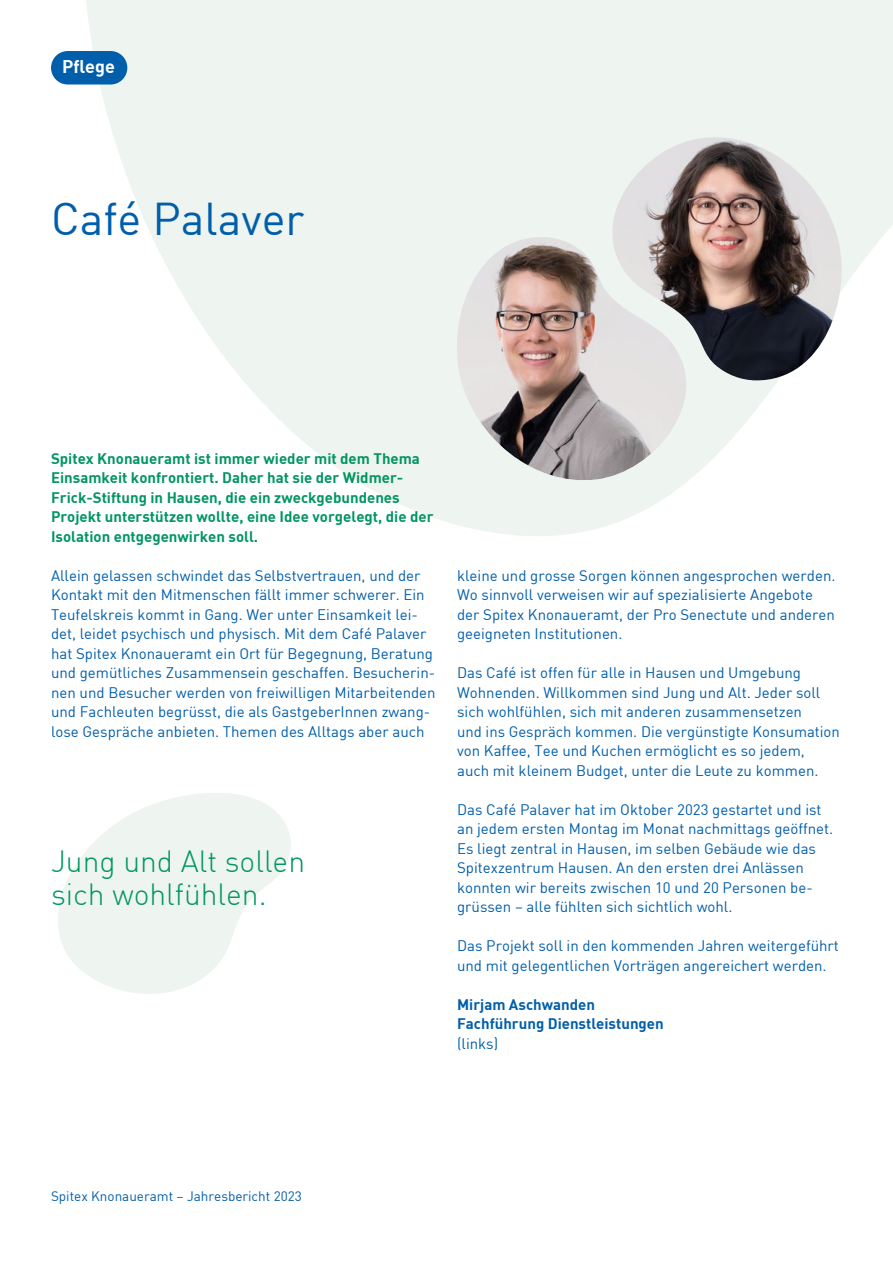
<style>
.page{position:relative;width:893px;height:1263px;background:#fff}
.page>*{position:absolute;margin:0;border:0;box-sizing:border-box;transform-origin:0 0}
.t1{font:45px "DIN";color:#005eab}
.t2{font:300 30px/33px "DIN";color:#009561}
.t3{font:18px "DIN Bold 2";color:#fff}
.t4{font:15px/19.5px "DIN";color:#005eab}
.t5{font:15px/19.5px "DIN Bold 2";color:#009561}
.t6{font:15px/19.5px "DIN Bold 2";color:#005eab}
.t7{font:13.5px "DIN";color:#005eab}
</style>
<div class="page">
<svg style="left:51px;top:0;width:842px;height:536px;fill:#eef4ef"></svg>
<img style="left:611px;top:137px;width:232px;height:244px">
<img style="left:455px;top:237px;width:233px;height:245px">
<svg style="left:58px;top:793px;width:233px;height:201px;fill:#eef4ef"></svg>
<div style="left:51px;top:51px;width:76px;height:34px;background:#005eab;border-radius:17px"></div>
<p class="t3" style="left:62px;top:58px;width:54px">Pflege</p>
<h1 class="t1" style="left:51px;top:198px;width:255px">Café Palaver</h1>
<p class="t5" style="left:51px;top:449px;width:384px">Spitex Knonaueramt ist immer wieder mit dem Thema Einsamkeit konfrontiert. Daher hat sie der Widmer-Frick-Stiftung in Hausen, die ein zweckgebundenes Projekt unterstützen wollte, eine Idee vorgelegt, die der Isolation entgegenwirken soll.</p>
<p class="t4" style="left:51px;top:566px;width:386px">Allein gelassen schwindet das Selbstvertrauen, und der Kontakt mit den Mitmenschen fällt immer schwerer. Ein Teufelskreis kommt in Gang. Wer unter Einsamkeit lei&shy;det, leidet psychisch und physisch. Mit dem Café Palaver hat Spitex Knonaueramt ein Ort für Begegnung, Beratung und gemütliches Zusammensein geschaffen. Besucherin&shy;nen und Besucher werden von freiwilligen Mitarbeitenden und Fachleuten begrüsst, die als GastgeberInnen zwang&shy;lose Gespräche anbieten. Themen des Alltags aber auch</p>
<p class="t4" style="left:457px;top:566px;width:380px">kleine und grosse Sorgen können angesprochen werden.<br>Wo sinnvoll verweisen wir auf spezialisierte Angebote der Spitex Knonaueramt, der Pro Senectute und anderen geeigneten Institutionen.</p>
<p class="t4" style="left:457px;top:664px;width:384px">Das Café ist offen für alle in Hausen und Umgebung Wohnenden. Willkommen sind Jung und Alt. Jeder soll sich wohlfühlen, sich mit anderen zusammensetzen<br>und ins Gespräch kommen. Die vergünstigte Konsumation von Kaffee, Tee und Kuchen ermöglicht es so jedem, auch mit kleinem Budget, unter die Leute zu kommen.</p>
<p class="t4" style="left:457px;top:800px;width:378px">Das Café Palaver hat im Oktober 2023 gestartet und ist an jedem ersten Montag im Monat nachmittags geöffnet.<br>Es liegt zentral in Hausen, im selben Gebäude wie das Spitexzentrum Hausen. An den ersten drei Anlässen konnten wir bereits zwischen 10 und 20 Personen be&shy;grüssen – alle fühlten sich sichtlich wohl.</p>
<p class="t4" style="left:457px;top:937px;width:383px">Das Projekt soll in den kommenden Jahren weitergeführt und mit gelegentlichen Vorträgen angereichert werden.</p>
<p class="t6" style="left:457px;top:995px;width:208px">Mirjam Aschwanden<br>Fachführung Dienstleistungen</p>
<p class="t4" style="left:457px;top:1034px;width:43px">(links)</p>
<h2 class="t2" style="left:51px;top:849px;width:256px">Jung und Alt sollen sich wohlfühlen.</h2>
<p class="t7" style="left:51px;top:1191px;width:252px">Spitex Knonaueramt – Jahresbericht 2023</p>
</div>
